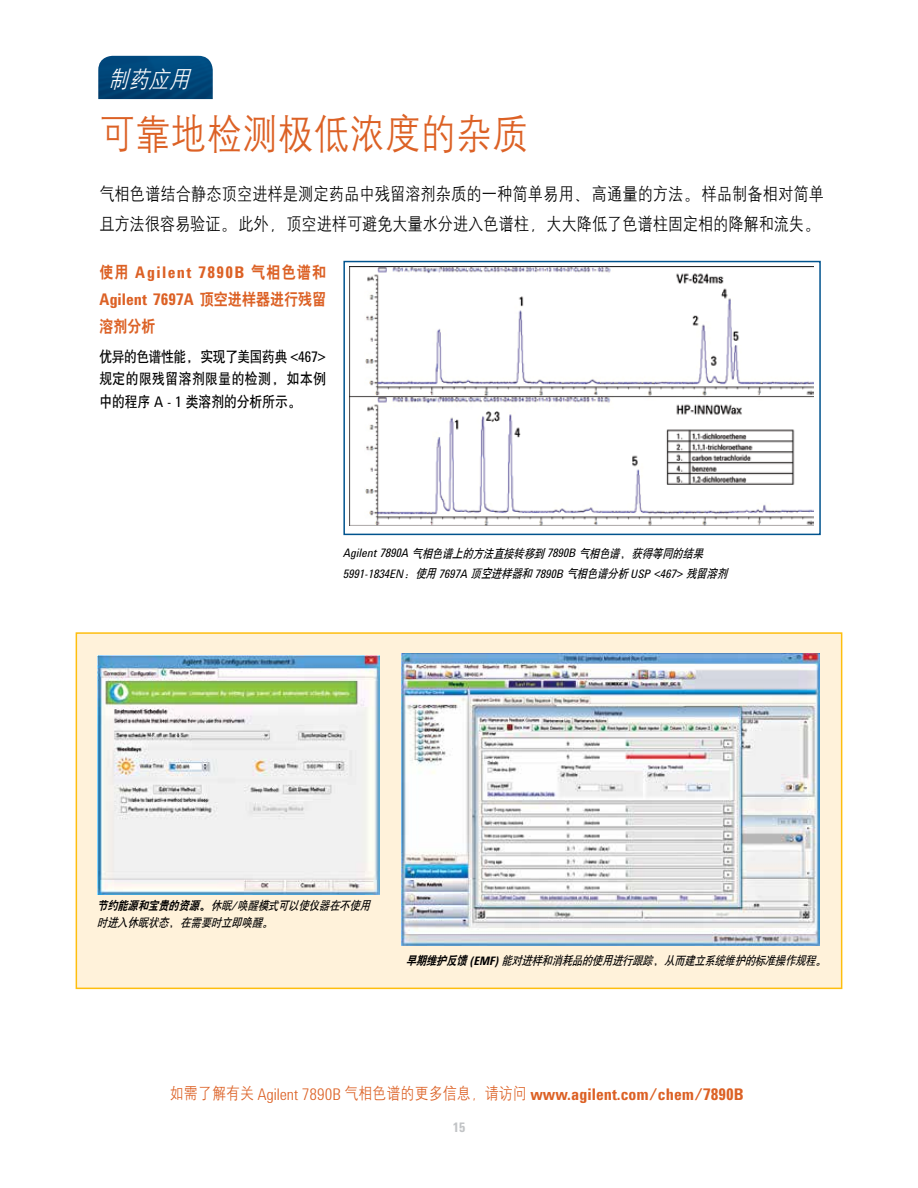
<style>
.page{position:relative;width:918px;height:1188px;background:#fff}
.page>*{position:absolute;margin:0;border:0;box-sizing:border-box;transform-origin:0 0}
.t1{font:42px "H Yg 2 gj";color:#dc6125;scale:.85 1}
.t2{font:italic 24px "H Yg 2 gj";color:#fff;scale:.85 1}
.t3{font:18px/30px "H Yg 2 gj";color:#000;scale:.85 1}
.t4{font:700 16.5px "Agilent Condensed CFF";color:#dc6125}
.t5{font:700 16.5px/27px "Agilent Condensed CFF";letter-spacing:.04em;color:#dc6125}
.t6{font:16.5px "H Yb 2 gj";color:#dc6125;scale:.85 1}
.t7{font:15px/22.5px "H Yb 1 gj";color:#000;text-align:justify;scale:.85 1}
.t8{font:700 13.5px "Agilent Condensed CFF";color:#c2c4c6}
.t9{font:italic 12px/16.5px "H Yb 1 gj";color:#000;scale:.85 1}
.t10{font:italic 12px "Agilent Condensed CFF";color:#000}
.s1{font-family:"H Yb 2 gj";font-weight:400}
.s2{font-family:"Agilent Condensed CFF"}
.s3{font-style:normal}
.s4{font-family:"H Yb 1 gj"}
.s5{font-family:"H Yb 2 gj"}
.s6{font-family:"H Yb 2 gj";font-style:normal}
.s7{font-family:"Agilent Condensed CFF";font-weight:700}
.s8{font-family:"H Yg 2 gj";font-weight:400}
.s9{font-weight:300}
</style>
<div class="page">
<div style="left:76px;top:632px;width:766px;height:357px;background:#fff2da;border:2px solid #febe0e"></div>
<img style="left:98px;top:56px;width:115px;height:43px">
<img style="left:97px;top:655px;width:282px;height:239px">
<img style="left:402px;top:653px;width:418px;height:292px">
<img style="left:350px;top:266px;width:464px;height:259px">
<div style="left:343px;top:261px;width:478px;height:274px;border:2px solid #00538e"></div>
<h2 class="t2" style="left:108px;top:67px;width:105px">制药应用</h2>
<h1 class="t1" style="left:99px;top:113px;width:505px">可靠地检测极低浓度的杂质</h1>
<h3 class="t3" style="left:99px;top:179px;width:854px">气相色谱结合静态顶空进样是测定药品中残留溶剂杂质的一种简单易用、高通量的方法。样品制备相对简单且方法很容易验证。此外，顶空进样可避免大量水分进入色谱柱，大大降低了色谱柱固定相的降解和流失。</h3>
<h3 class="t5" style="left:99px;top:259px;width:228px"><span class="s1">使用</span> Agilent 7890B <span class="s1">气相色谱和<br></span>Agilent 7697A <span class="s1">顶空进样器进行残留</span></h3>
<h3 class="t6" style="left:99px;top:318px;width:68px">溶剂分析</h3>
<p class="t7" style="left:99px;top:345px;width:268px">优异的色谱性能，实现了美国药典 <span class="s2">&lt;467&gt;</span>规定的限残留溶剂限量的检测，如本例中的程序 <span class="s2">A - 1</span> 类溶剂的分析所示。</p>
<p class="t9" style="left:343px;top:545px;width:429px"><span class="s2">A g i l e n t 7 8 9 0 A</span> 气相色谱上的方法直接转移到 <span class="s2">7 8 9 0 B</span> 气相色谱<span class="s3">，</span>获得等同的结果</p>
<p class="t10" style="left:343px;top:564px;width:389px">5991-1834EN<span class="s4">：使用</span> 7697A <span class="s4">顶空进样器和</span> 7890B <span class="s4">气相色谱分析</span> USP &lt;467&gt; <span class="s4">残留溶剂</span></p>
<p class="t9" style="left:97px;top:897px;width:326px"><span class="s5">节约能源和宝贵的资源</span><span class="s6">。</span>休眠<span class="s2">/</span> 唤醒模式可以使仪器在不使用时进入休眠状态<span class="s3">，</span>在需要时立即唤醒。</p>
<p class="t9" style="left:406px;top:952px;width:501px"><span class="s5">早期维护反馈</span> <span class="s7">( E M F )</span> 能对进样和消耗品的使用进行跟踪<span class="s3">，</span>从而建立系统维护的标准操作规程。</p>
<h3 class="t4" style="left:170px;top:1081px;width:575px"><span class="s8">如需了解有关</span> <span class="s9">Agilent 7890B</span> <span class="s8">气相色谱的更多信息，请访问</span> www.agilent.com/chem/7890B</h3>
<p class="t8" style="left:453px;top:1118px;width:14px">15</p>
</div>
